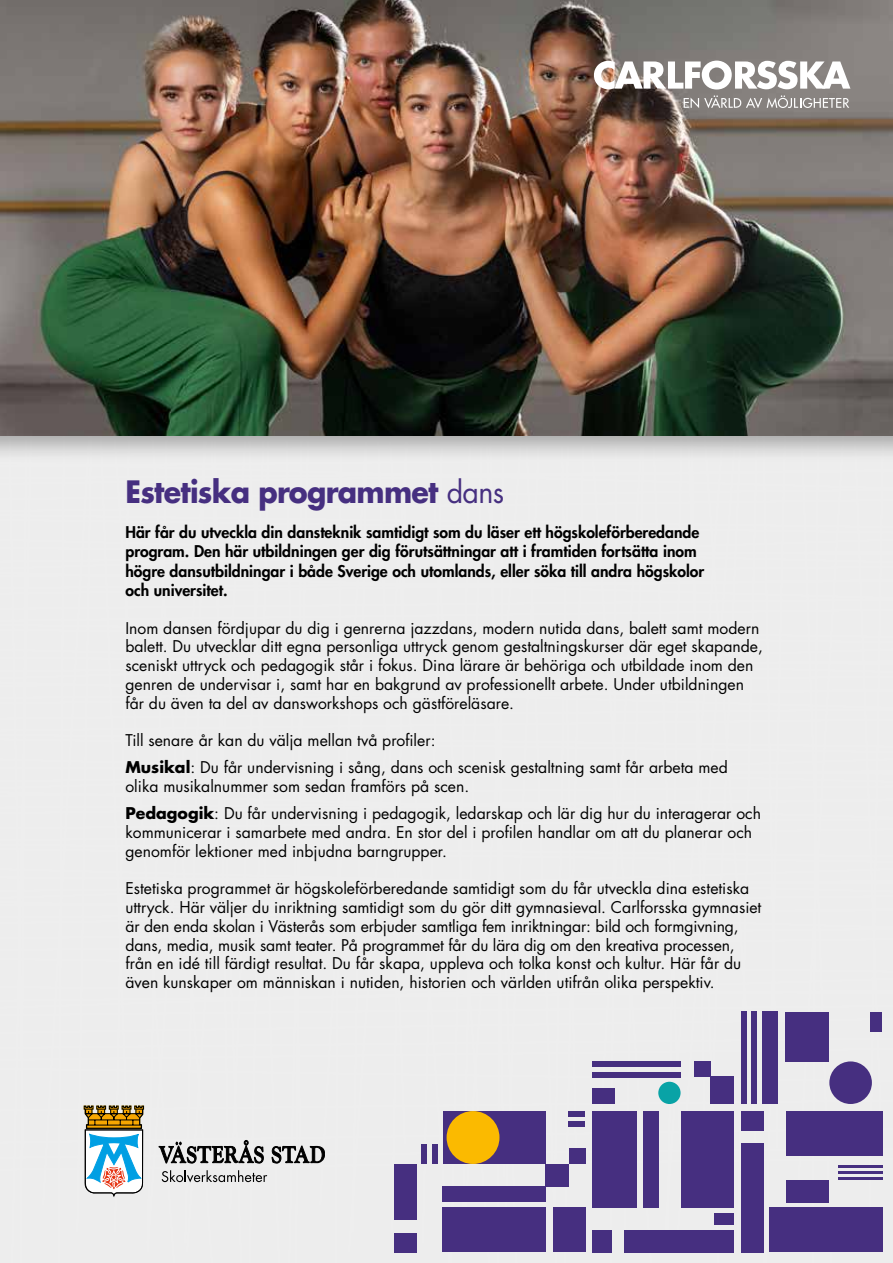
<style>
.page{position:relative;width:893px;height:1263px;background:#fff}
.page>*{position:absolute;margin:0;border:0;box-sizing:border-box;transform-origin:0 0}
.t1{font:700 30px "Futura Std";letter-spacing:-.025em;color:#462f80;scale:.95 1}
.t2{font:15.75px/18.8px "Futura Std";color:#000}
.t3{font:800 15.75px/19.5px "Futura Std";color:#000}
.s1{font-weight:400}
.s2{font-weight:700}
</style>
<div class="page">
<div style="left:0;top:463px;width:893px;height:800px;background:#ededed"></div>
<div style="left:0;top:0;width:893px;height:463px;background:#000;opacity:.3"></div>
<img style="left:0;top:0;width:893px;height:436px">
<svg style="left:159px;top:1139px;width:166px;height:43px;background:#b5b5b5"></svg>
<svg style="left:84px;top:1106px;width:60px;height:91px"></svg>
<svg style="left:594px;top:61px;width:256px;height:47px"></svg>
<div style="left:443px;top:1111px;width:103px;height:53px;background:#462f80"></div>
<div style="left:447px;top:1111px;width:52px;height:53px;background:#fbba00;border-radius:50%"></div>
<div style="left:443px;top:1186px;width:103px;height:15px;background:#462f80"></div>
<div style="left:443px;top:1207px;width:103px;height:45px;background:#462f80"></div>
<div style="left:546px;top:1164px;width:23px;height:22px;background:#462f80"></div>
<div style="left:553px;top:1207px;width:32px;height:45px;background:#462f80"></div>
<div style="left:422px;top:1144px;width:5px;height:20px;background:#462f80"></div>
<div style="left:394px;top:1164px;width:22px;height:56px;background:#462f80"></div>
<div style="left:394px;top:1233px;width:22px;height:19px;background:#462f80"></div>
<div style="left:432px;top:1144px;width:6px;height:20px;background:#462f80"></div>
<div style="left:569px;top:1148px;width:16px;height:16px;background:#462f80"></div>
<div style="left:568px;top:1111px;width:17px;height:5px;background:#462f80"></div>
<div style="left:568px;top:1122px;width:17px;height:5px;background:#462f80"></div>
<div style="left:681px;top:1111px;width:52px;height:96px;background:#462f80"></div>
<div style="left:643px;top:1111px;width:15px;height:96px;background:#462f80"></div>
<div style="left:592px;top:1111px;width:45px;height:96px;background:#462f80"></div>
<div style="left:714px;top:1213px;width:19px;height:12px;background:#462f80"></div>
<div style="left:624px;top:1230px;width:109px;height:22px;background:#462f80"></div>
<div style="left:592px;top:1230px;width:20px;height:22px;background:#462f80"></div>
<div style="left:658px;top:1082px;width:23px;height:22px;background:#09a3a6;border-radius:50%"></div>
<div style="left:710px;top:1077px;width:23px;height:27px;background:#462f80"></div>
<div style="left:694px;top:1061px;width:16px;height:16px;background:#462f80"></div>
<div style="left:592px;top:1061px;width:89px;height:6px;background:#462f80"></div>
<div style="left:592px;top:1072px;width:89px;height:5px;background:#462f80"></div>
<div style="left:592px;top:1088px;width:22px;height:16px;background:#462f80"></div>
<div style="left:769px;top:1207px;width:113px;height:45px;background:#462f80"></div>
<div style="left:786px;top:1111px;width:96px;height:45px;background:#462f80"></div>
<div style="left:741px;top:1143px;width:22px;height:109px;background:#462f80"></div>
<div style="left:741px;top:1111px;width:22px;height:19px;background:#462f80"></div>
<div style="left:829px;top:1061px;width:43px;height:43px;background:#462f80;border-radius:50%"></div>
<div style="left:786px;top:1180px;width:43px;height:22px;background:#462f80"></div>
<hr style="left:838px;top:1164px;width:44px;height:3px;background:#462f80">
<hr style="left:838px;top:1171px;width:44px;height:3px;background:#462f80">
<hr style="left:838px;top:1177px;width:44px;height:3px;background:#462f80">
<div style="left:741px;top:1012px;width:5px;height:92px;background:#462f80"></div>
<div style="left:752px;top:1012px;width:5px;height:92px;background:#462f80"></div>
<div style="left:762px;top:1012px;width:16px;height:92px;background:#462f80"></div>
<div style="left:785px;top:1012px;width:44px;height:49px;background:#462f80"></div>
<div style="left:871px;top:1012px;width:11px;height:19px;background:#462f80"></div>
<h1 class="t1" style="left:125px;top:472px;width:400px">Estetiska programmet <span class="s1">dans</span></h1>
<p class="t3" style="left:125px;top:522px;width:580px">Här får du utveckla din dansteknik samtidigt som du läser ett högskoleförberedande program. Den här utbildningen ger dig förutsättningar att i framtiden fortsätta inom högre dansutbildningar i både Sverige och utomlands, eller söka till andra högskolor och universitet.</p>
<p class="t2" style="left:125px;top:619px;width:639px">Inom dansen fördjupar du dig i genrerna jazzdans, modern nutida dans, balett samt modern balett. Du utvecklar ditt egna personliga uttryck genom gestaltningskurser där eget skapande, sceniskt uttryck och pedagogik står i fokus. Dina lärare är behöriga och utbildade inom den genren de undervisar i, samt har en bakgrund av professionellt arbete. Under utbildningen får du även ta del av dansworkshops och gästföreläsare.</p>
<p class="t2" style="left:125px;top:727px;width:604px;line-height:27.3px">Till senare år kan du välja mellan två profiler:<br><span class="s2">Musikal</span>: Du får undervisning i sång, dans och scenisk gestaltning samt får arbeta med</p>
<p class="t2" style="left:125px;top:773px;width:637px;line-height:27.3px">olika musikalnummer som sedan framförs på scen.<br><span class="s2">Pedagogik</span>: Du får undervisning i pedagogik, ledarskap och lär dig hur du interagerar och</p>
<p class="t2" style="left:125px;top:823px;width:628px">kommunicerar i samarbete med andra. En stor del i profilen handlar om att du planerar och genomför lektioner med inbjudna barngrupper.</p>
<p class="t2" style="left:125px;top:879px;width:637px">Estetiska programmet är högskoleförberedande samtidigt som du får utveckla dina estetiska uttryck. Här väljer du inriktning samtidigt som du gör ditt gymnasieval. Carlforsska gymnasiet är den enda skolan i Västerås som erbjuder samtliga fem inriktningar: bild och formgivning, dans, media, musik samt teater. På programmet får du lära dig om den kreativa processen, från en idé till färdigt resultat. Du får skapa, uppleva och tolka konst och kultur. Här får du även kunskaper om människan i nutiden, historien och världen utifrån olika perspektiv.</p>
</div>
